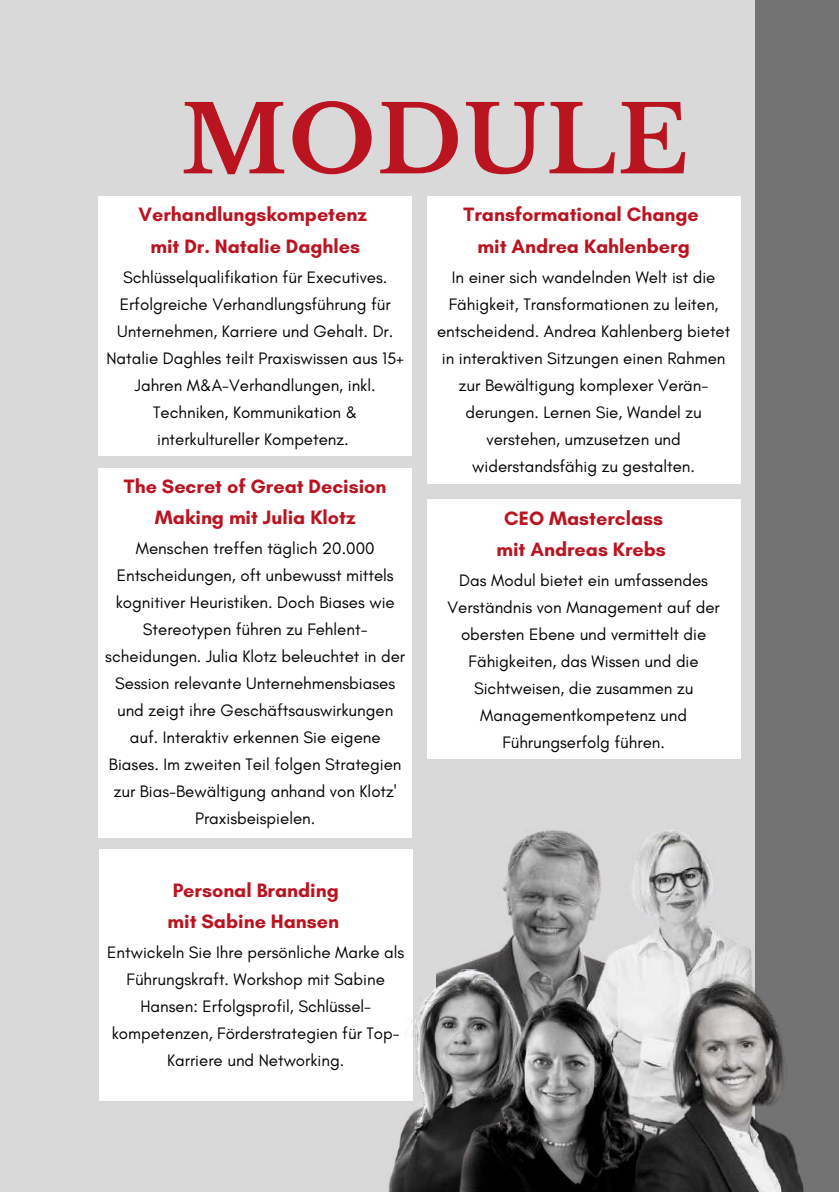
<style>
.page{position:relative;width:839px;height:1192px;background:#fff}
.page>*{position:absolute;margin:0;border:0;box-sizing:border-box;transform-origin:0 0}
.t1{font:700 92.6px "Libre Baskerville";letter-spacing:.015em;color:#ba1421}
.t2{font:700 19.8px/31.4px "Glacial Indifference";color:#ba1421;text-align:center}
.t3{font:16.8px/27px "Glacial Indifference";color:#000;text-align:center}
</style>
<div class="page">
<div style="left:0;top:0;width:838px;height:1190px;background:#d9d9d9"></div>
<div style="left:99px;top:196px;width:313px;height:260px;background:#fff"></div>
<div style="left:427px;top:196px;width:313px;height:287px;background:#fff"></div>
<div style="left:99px;top:467px;width:313px;height:370px;background:#fff"></div>
<div style="left:427px;top:499px;width:313px;height:260px;background:#fff"></div>
<div style="left:99px;top:848px;width:313px;height:252px;background:#fff"></div>
<div style="left:755px;top:0;width:83px;height:1191px;background:#737373"></div>
<img style="left:347px;top:1100px;width:110px;height:91px">
<img style="left:405px;top:830px;width:347px;height:314px">
<img style="left:457px;top:989px;width:21px;height:202px">
<img style="left:478px;top:961px;width:326px;height:230px">
<h1 class="t1" style="left:181px;top:83px;width:509px">MODULE</h1>
<p class="t2" style="left:463px;top:199px;width:237px">Transformational Change mit Andrea Kahlenberg</p>
<p class="t3" style="left:437px;top:263px;width:295px">In einer sich wandelnden Welt ist die Fähigkeit, Transformationen zu leiten, entscheidend. Andrea Kahlenberg bietet in interaktiven Sitzungen einen Rahmen zur Bewältigung komplexer Verän&shy;derungen. Lernen Sie, Wandel zu verstehen, umzusetzen und widerstandsfähig zu gestalten.</p>
<p class="t2" style="left:124px;top:470px;width:264px">The Secret of Great Decision<br>Making mit Julia Klotz</p>
<p class="t3" style="left:105px;top:535px;width:301px">Menschen treffen täglich 20.000<br>Entscheidungen, oft unbewusst mittels kognitiver Heuristiken. Doch Biases wie Stereotypen führen zu Fehlent&shy;scheidungen. Julia Klotz beleuchtet in der Session relevante Unternehmensbiases und zeigt ihre Geschäftsauswirkungen auf. Interaktiv erkennen Sie eigene Biases. Im zweiten Teil folgen Strategien zur Bias-Bewältigung anhand von Klotz' Praxisbeispielen.</p>
<p class="t2" style="left:139px;top:199px;width:230px">Verhandlungskompetenz mit Dr. Natalie Daghles</p>
<p class="t3" style="left:106px;top:263px;width:299px">Schlüsselqualifikation für Executives.<br>Erfolgreiche Verhandlungsführung für Unternehmen, Karriere und Gehalt. Dr.<br>Natalie Daghles teilt Praxiswissen aus 15+ Jahren M&amp;A-Verhandlungen, inkl.<br>Techniken, Kommunikation &amp; interkultureller Kompetenz.</p>
<p class="t2" style="left:496px;top:502px;width:171px">CEO Masterclass mit Andreas Krebs</p>
<p class="t3" style="left:447px;top:566px;width:274px">Das Modul bietet ein umfassendes<br>Verständnis von Management auf der obersten Ebene und vermittelt die<br>Fähigkeiten, das Wissen und die<br>Sichtweisen, die zusammen zu<br>Managementkompetenz und<br>Führungserfolg führen.</p>
<p class="t2" style="left:167px;top:874px;width:173px;text-align:left">Personal Branding mit Sabine Hansen</p>
<p class="t3" style="left:107px;top:938px;width:298px">Entwickeln Sie Ihre persönliche Marke als Führungskraft. Workshop mit Sabine Hansen: Erfolgsprofil, Schlüssel&shy;kompetenzen, Förderstrategien für Top-Karriere und Networking.</p>
</div>
